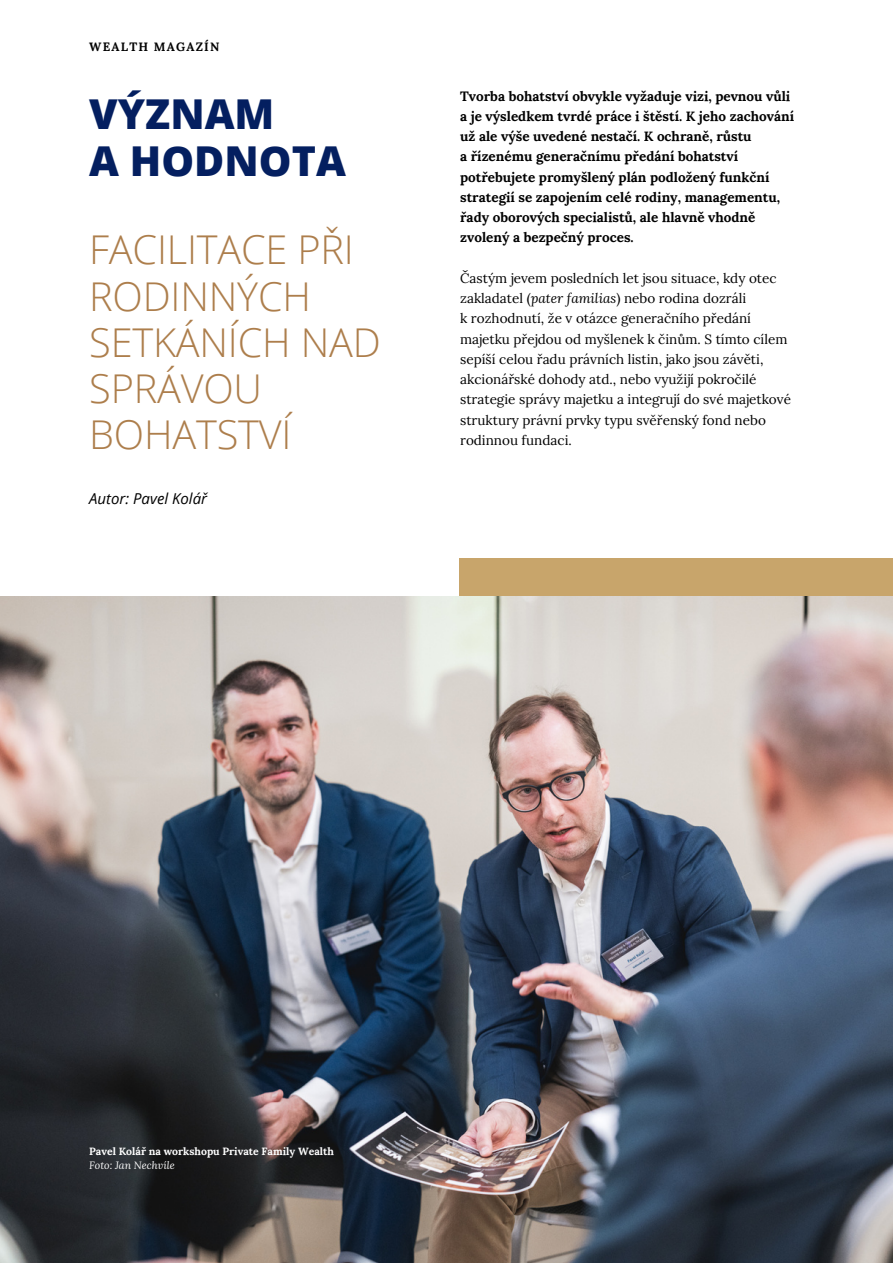
<style>
.page{position:relative;width:893px;height:1264px;background:#fff}
.page>*{position:absolute;margin:0;border:0;box-sizing:border-box;transform-origin:0 0}
.t1{font:800 41.1px "Open Sans";color:#041f60}
.t2{font:300 39.75px/46px "Open Sans";letter-spacing:-.005em;color:#ad7e4c}
.t3{font:italic 15px "Open Sans";color:#000}
.t4{font:13.5px/20.2px "Lora";color:#000}
.t5{font:700 13.5px/20.2px "Lora";color:#000}
.t6{font:700 12.15px "Lora";letter-spacing:.1em;color:#000}
.t7{font:700 10.5px "Lora";color:#fff}
.t8{font:italic 10.5px "Lora";color:#fff}
.s1{font-style:italic}
</style>
<div class="page">
<div style="left:459px;top:558px;width:433px;height:69px;background:#c8a56b"></div>
<img style="left:0;top:596px;width:892px;height:666px">
<p class="t6" style="left:89px;top:39px;width:132px">WEALTH MAGAZÍN</p>
<p class="t1" style="left:89px;top:85px;width:187px">VÝZNAM</p>
<p class="t1" style="left:89px;top:132px;width:258px">A HODNOTA</p>
<p class="t2" style="left:89px;top:226px;width:266px">FACILITACE PŘI</p>
<p class="t2" style="left:89px;top:272px;width:293px">RODINNÝCH<br>SETKÁNÍCH NAD<br>SPRÁVOU</p>
<p class="t2" style="left:89px;top:410px;width:203px">BOHATSTVÍ</p>
<p class="t3" style="left:89px;top:487px;width:119px">Autor: Pavel Kolář</p>
<p class="t5" style="left:460px;top:86px;width:331px">Tvorba bohatství obvykle vyžaduje vizi, pevnou vůli</p>
<p class="t5" style="left:460px;top:106px;width:335px">a je výsledkem tvrdé práce i štěstí. K jeho zachování už ale výše uvedené nestačí. K ochraně, růstu</p>
<p class="t5" style="left:460px;top:146px;width:321px">a řízenému generačnímu předání bohatství potřebujete promyšlený plán podložený funkční strategií se zapojením celé rodiny, managementu, řady oborových specialistů, ale hlavně vhodně zvolený a bezpečný proces.</p>
<p class="t4" style="left:460px;top:268px;width:318px">Častým jevem posledních let jsou situace, kdy otec zakladatel (<span class="s1">pater familias</span>) nebo rodina dozráli</p>
<p class="t4" style="left:460px;top:308px;width:332px">k rozhodnutí, že v otázce generačního předání majetku přejdou od myšlenek k činům. S tímto cílem sepíší celou řadu právních listin, jako jsou závěti, akcionářské dohody atd., nebo využijí pokročilé strategie správy majetku a integrují do své majetkové struktury právní prvky typu svěřenský fond nebo rodinnou fundaci.</p>
<p class="t7" style="left:89px;top:1144px;width:246px">Pavel Kolář na workshopu Private Family Wealth</p>
<p class="t8" style="left:89px;top:1158px;width:87px">Foto: Jan Nechvíle</p>
</div>
